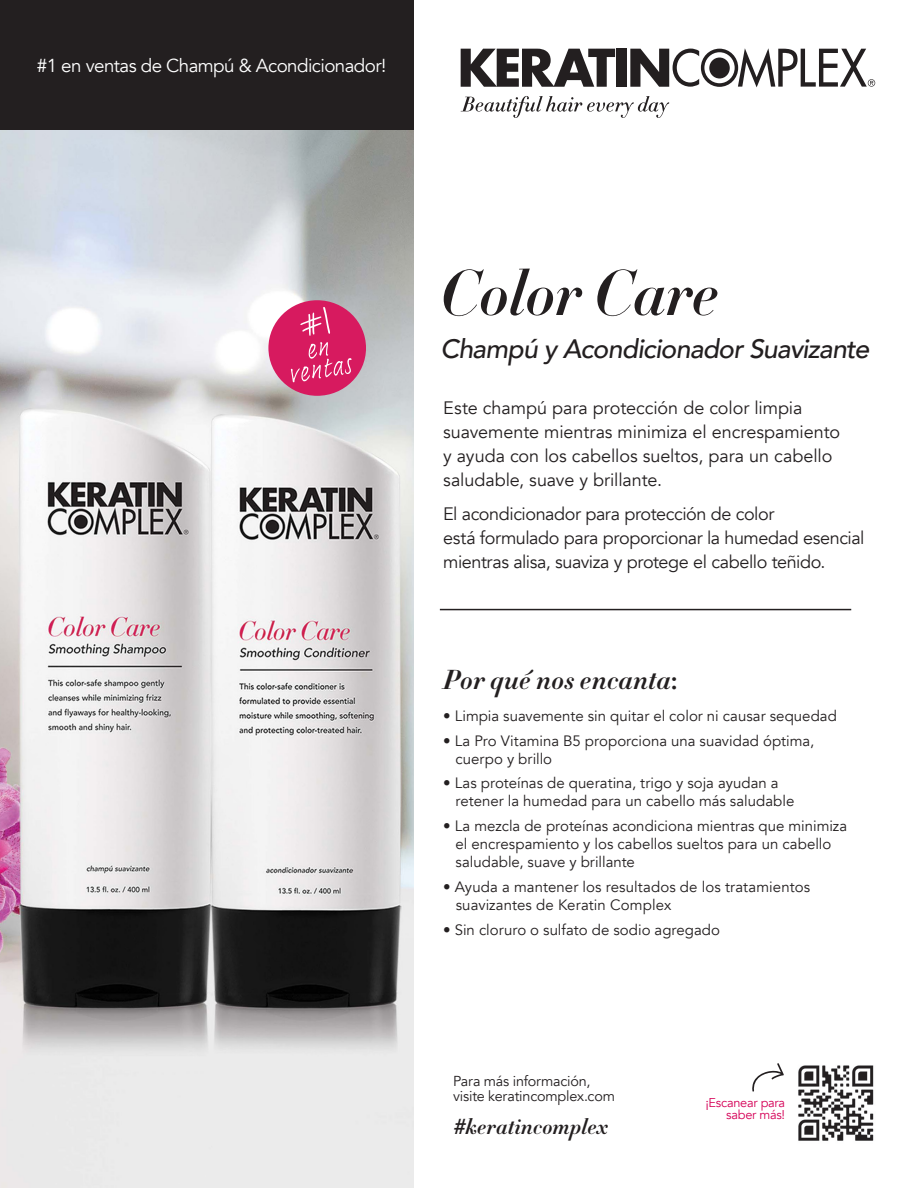
<style>
.page{position:relative;width:918px;height:1188px;background:#fff}
.page>*{position:absolute;margin:0;border:0;box-sizing:border-box;transform-origin:0 0}
.t1{font:63px "Didot HTF B24 Bold Ital";letter-spacing:-.01em;color:#231f20}
.t2{font:27px "Didot HTF B11 Bold Ital";letter-spacing:.005em;color:#231f20}
.t3{font:italic 500 26.7px "Avenir";letter-spacing:-.03em;color:#231f20}
.t4{font:21.6px "Didot HTF B11 Bold Ital";letter-spacing:.005em;color:#231f20}
.t5{font:18.75px "Avenir";letter-spacing:-.03em;color:#fff}
.t6{font:18px/24px "Avenir";letter-spacing:-.01em;color:#231f20}
.t7{font:15px/18px "Avenir";color:#231f20}
.t8{font:14.4px/15.3px "Avenir";letter-spacing:-.015em;color:#231f20}
.t9{font:12.75px/11.6px "Avenir";letter-spacing:-.02em;color:#d50057;text-align:right}
.s1{font-family:"Didot";font-weight:700}
.s2{font-family:"Avenir";font-weight:500;font-style:italic}
</style>
<div class="page">
<img style="left:798px;top:1065px;width:76px;height:76px">
<svg style="left:752px;top:1063px;width:32px;height:29px"></svg>
<svg style="left:461px;top:49px;width:154px;height:38px"></svg>
<div style="left:617px;top:49px;width:10px;height:38px;background:#231f20"></div>
<svg style="left:630px;top:48px;width:245px;height:39px"></svg>
<svg style="left:461px;top:96px;width:208px;height:22px"></svg>
<img style="left:0;top:130px;width:414px;height:1058px">
<hr style="left:440px;top:609px;width:411px;height:1px;background:#231f20">
<div style="left:0;top:0;width:414px;height:130px;background:#231f20"></div>
<div style="left:268px;top:300px;width:98px;height:96px;background:#d71a5f;border-radius:50%"></div>
<svg style="left:300px;top:307px;width:30px;height:29px"></svg>
<svg style="left:291px;top:342px;width:61px;height:40px"></svg>
<p class="t5" style="left:37px;top:54px;width:351px">#1 en ventas de Champú &amp; Acondicionador!</p>
<p class="t1" style="left:441px;top:253px;width:280px">Color Care</p>
<p class="t3" style="left:441px;top:333px;width:430px">Champú y Acondicionador Suavizante</p>
<p class="t6" style="left:443px;top:396px;width:398px">Este champú para protección de color limpia suavemente mientras minimiza el encrespamiento y ayuda con los cabellos sueltos, para un cabello saludable, suave y brillante.</p>
<p class="t6" style="left:443px;top:502px;width:423px">El acondicionador para protección de color<br>está formulado para proporcionar la humedad esencial mientras alisa, suaviza y protege el cabello teñido.</p>
<p class="t2" style="left:443px;top:662px;width:236px">Por qué nos encanta<span class="s1">:</span></p>
<p class="t7" style="left:443px;top:707px;width:395px">• Limpia suavemente sin quitar el color ni causar sequedad</p>
<p class="t7" style="left:456px;top:732px;width:360px;text-indent:-12px">• La Pro Vitamina B5 proporciona una suavidad óptima, cuerpo y brillo</p>
<p class="t7" style="left:456px;top:774px;width:340px;text-indent:-12px">• Las proteínas de queratina, trigo y soja ayudan a retener la humedad para un cabello más saludable</p>
<p class="t7" style="left:456px;top:817px;width:393px;text-indent:-12px">• La mezcla de proteínas acondiciona mientras que minimiza el encrespamiento y los cabellos sueltos para un cabello saludable, suave y brillante</p>
<p class="t7" style="left:456px;top:878px;width:356px;text-indent:-13px">• Ayuda a mantener los resultados de los tratamientos suavizantes de Keratin Complex</p>
<p class="t7" style="left:443px;top:921px;width:278px">• Sin cloruro o sulfato de sodio agregado</p>
<p class="t8" style="left:453px;top:1073px;width:164px">Para más información, visite keratincomplex.com</p>
<h3 class="t4" style="left:453px;top:1113px;width:157px"><span class="s2">#</span>keratincomplex</h3>
<p class="t9" style="left:705px;top:1097px;width:81px">¡Escanear para saber más!</p>
</div>
